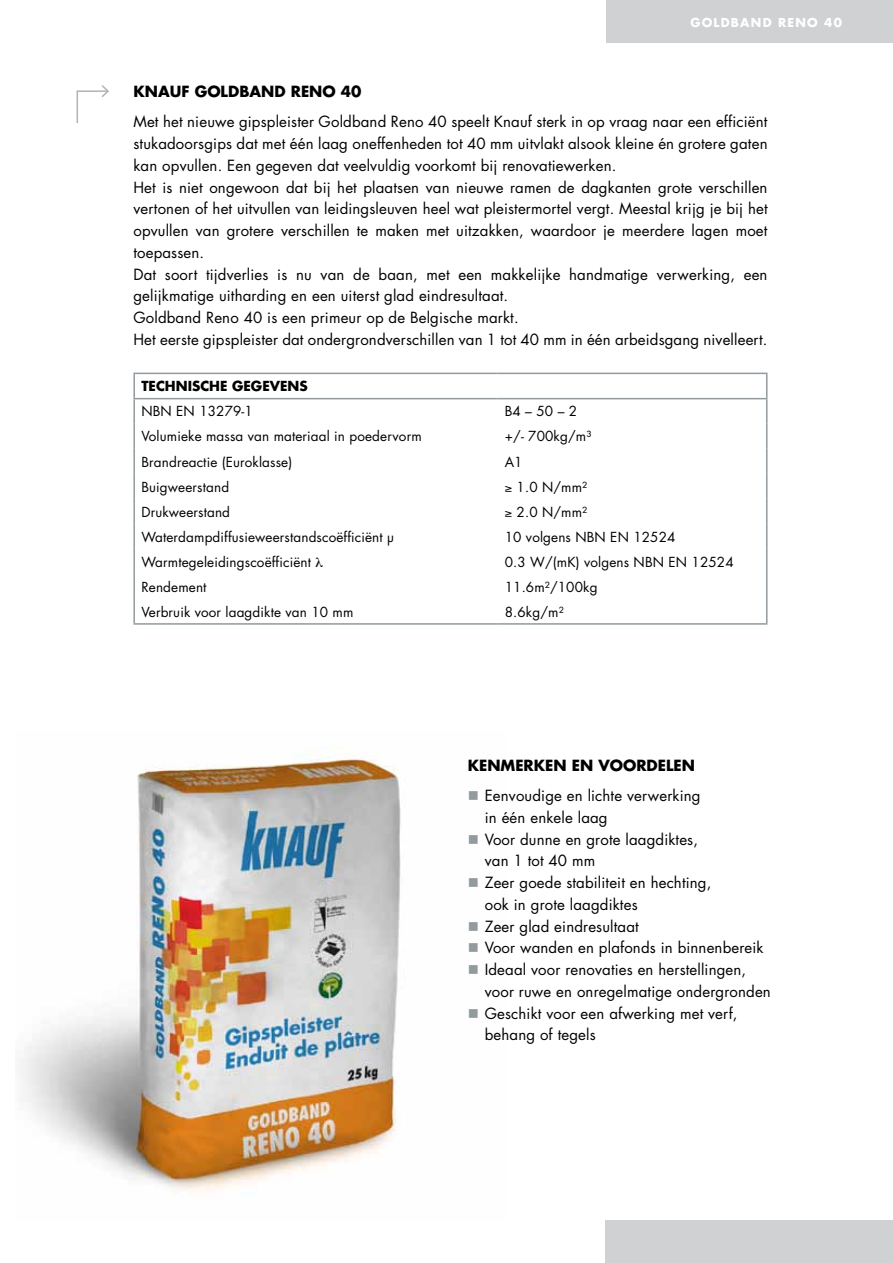
<style>
.page{position:relative;width:893px;height:1263px;background:#fff}
.page>*{position:absolute;margin:0;border:0;box-sizing:border-box;transform-origin:0 0}
.t1{font:15px/21.8px "Futura";letter-spacing:.01em;color:#000}
.t2{font:700 15px "Futura";color:#000}
.t3{font:13.5px "Futura";letter-spacing:.01em;color:#000}
.t4{font:700 13.5px "Futura";color:#000}
.t5{font:700 12px "Futura";letter-spacing:.1em;color:#fff}
.s1{color:#929a9e}
</style>
<div class="page">
<div style="left:606px;top:0;width:287px;height:43px;background:#d0d1d2"></div>
<div style="left:606px;top:1220px;width:287px;height:43px;background:#d0d1d2"></div>
<img style="left:20px;top:756px;width:381px;height:435px">
<hr style="left:133px;top:373px;width:364px;height:1px;background:#929a9e">
<hr style="left:133px;top:374px;width:2px;height:24px;background:#929a9e">
<hr style="left:497px;top:373px;width:270px;height:1px;background:#929a9e">
<hr style="left:133px;top:398px;width:364px;height:1px;background:#929a9e">
<hr style="left:133px;top:399px;width:2px;height:25px;background:#929a9e">
<hr style="left:497px;top:398px;width:270px;height:1px;background:#929a9e">
<hr style="left:133px;top:424px;width:2px;height:25px;background:#929a9e">
<hr style="left:133px;top:449px;width:2px;height:25px;background:#929a9e">
<hr style="left:133px;top:474px;width:2px;height:25px;background:#929a9e">
<hr style="left:133px;top:499px;width:2px;height:25px;background:#929a9e">
<hr style="left:133px;top:524px;width:2px;height:25px;background:#929a9e">
<hr style="left:133px;top:549px;width:2px;height:25px;background:#929a9e">
<hr style="left:133px;top:574px;width:2px;height:25px;background:#929a9e">
<hr style="left:133px;top:599px;width:2px;height:24px;background:#929a9e">
<svg style="left:766px;top:374px;width:1px;height:249px"></svg>
<hr style="left:133px;top:623px;width:364px;height:2px;background:#929a9e">
<hr style="left:497px;top:623px;width:270px;height:2px;background:#929a9e">
<svg style="left:76px;top:85px;width:33px;height:38px"></svg>
<p class="t5" style="left:690px;top:14px;width:153px">GOLDBAN D RENO 40</p>
<p class="t2" style="left:133px;top:81px;width:230px">KNAUF GOLDBAN D RENO 40</p>
<p class="t1" style="left:133px;top:111px;width:636px">Met het nieuwe gipspleister Goldband Reno 40 speelt Knauf sterk in op vraag naar een efficiënt stukadoorsgips dat met één laag oneffenheden tot 40 mm uitvlakt alsook kleine én grotere gaten kan opvullen. Een gegeven dat veelvuldig voorkomt bij renovatiewerken.<br>Het is niet ongewoon dat bij het plaatsen van nieuwe ramen de dagkanten grote verschillen vertonen of het uitvullen van leidingsleuven heel wat pleistermortel vergt. Meestal krijg je bij het opvullen van grotere verschillen te maken met uitzakken, waardoor je meerdere lagen moet toepassen.<br>Dat soort tijdverlies is nu van de baan, met een makkelijke handmatige verwerking, een gelijkmatige uitharding en een uiterst glad eindresultaat.<br>Goldband Reno 40 is een primeur op de Belgische markt.<br>Het eerste gipspleister dat ondergrondverschillen van 1 tot 40 mm in één arbeidsgang nivelleert.</p>
<p class="t4" style="left:141px;top:377px;width:101px">TECHNISCHE GEGE</p>
<p class="t4" style="left:270px;top:377px;width:39px">VENS</p>
<p class="t3" style="left:141px;top:402px;width:113px">NBN EN 13279-1</p>
<p class="t3" style="left:505px;top:402px;width:74px">B4 – 50 – 2</p>
<p class="t3" style="left:141px;top:427px;width:282px">Volumieke massa van materiaal in poedervorm</p>
<p class="t3" style="left:505px;top:427px;width:88px">+/- 700kg/m³</p>
<p class="t3" style="left:141px;top:452px;width:152px">Brandreactie (Euroklasse)</p>
<p class="t3" style="left:505px;top:452px;width:19px">A1</p>
<p class="t3" style="left:141px;top:477px;width:89px">Buigweerstand</p>
<p class="t3" style="left:505px;top:477px;width:84px">≥ 1.0 N/mm²</p>
<p class="t3" style="left:141px;top:502px;width:90px">Drukweerstand</p>
<p class="t3" style="left:505px;top:502px;width:84px">≥ 2.0 N/mm²</p>
<p class="t3" style="left:141px;top:527px;width:254px">Waterdampdiffusieweerstandscoëfficiënt µ</p>
<p class="t3" style="left:505px;top:527px;width:172px">10 volgens NBN EN 12524</p>
<p class="t3" style="left:141px;top:552px;width:171px">Warmtegeleidingscoëfficiënt</p>
<p class="t3" style="left:505px;top:552px;width:230px">0.3 W/(mK) volgens NBN EN 12524</p>
<p class="t3" style="left:141px;top:577px;width:67px">Rendement</p>
<p class="t3" style="left:505px;top:577px;width:94px">11.6m²/100kg</p>
<p class="t3" style="left:141px;top:602px;width:213px">Verbruik voor laagdikte van 10 mm</p>
<p class="t3" style="left:505px;top:602px;width:60px">8.6kg/m²</p>
<p class="t2" style="left:468px;top:755px;width:59px">KENMERKEN</p>
<p class="t2" style="left:572px;top:755px;width:40px">EN VOOR</p>
<p class="t2" style="left:647px;top:755px;width:38px">DELEN</p>
<p class="t1" style="left:485px;top:784px;width:217px;text-indent:-17px"><span class="s1">■</span> Eenvoudige en lichte verwerking in één enkele laag</p>
<p class="t1" style="left:485px;top:828px;width:215px;text-indent:-17px"><span class="s1">■</span> Voor dunne en grote laagdiktes, van 1 tot 40 mm</p>
<p class="t1" style="left:485px;top:871px;width:228px;text-indent:-17px"><span class="s1">■</span> Zeer goede stabiliteit en hechting, ook in grote laagdiktes</p>
<p class="t1" style="left:468px;top:915px;width:173px"><span class="s1">■</span> Zeer glad eindresultaat</p>
<p class="t1" style="left:468px;top:937px;width:297px"><span class="s1">■</span> Voor wanden en plafonds in binnenbereik</p>
<p class="t1" style="left:485px;top:958px;width:288px;text-indent:-17px"><span class="s1">■</span> Ideaal voor renovaties en herstellingen, voor ruwe en onregelmatige ondergronden</p>
<p class="t1" style="left:485px;top:1002px;width:254px;text-indent:-17px"><span class="s1">■</span> Geschikt voor een afwerking met verf, behang of tegels</p>
</div>
